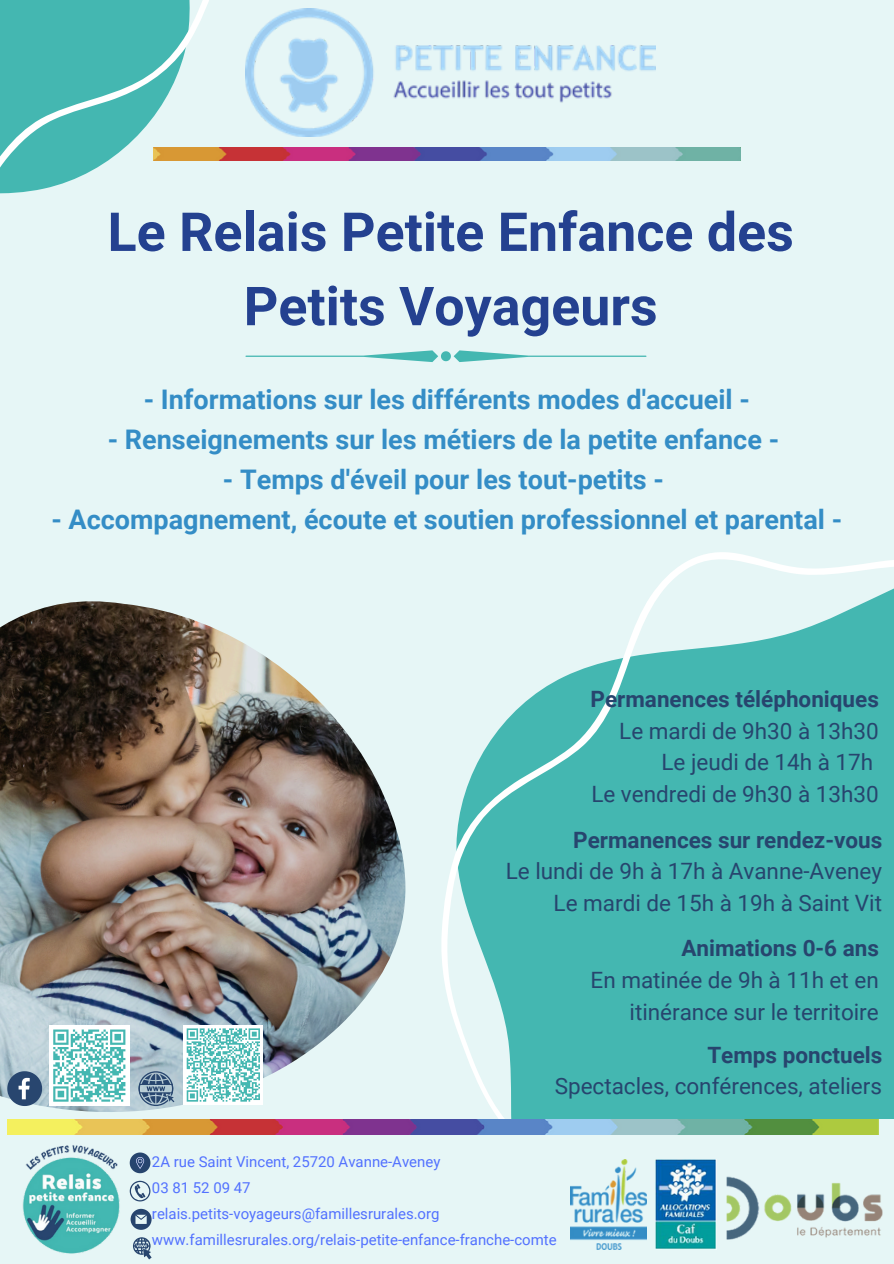
<style>
.page{position:relative;width:894px;height:1264px;background:#fff}
.page>*{position:absolute;margin:0;border:0;box-sizing:border-box;transform-origin:0 0}
.t1{font:700 53.7px/74.2px "Roboto";color:#244190;text-align:center}
.t2{font:700 27px "Roboto";color:#348dc6}
.t3{font:22.5px/31.5px "Roboto";color:#27456e;text-align:right}
.t4{font:15px "Roboto";color:#5271ff}
.s1{font-weight:700}
</style>
<div class="page">
<div style="left:0;top:0;width:893px;height:1263px;background:#e6f6f6"></div>
<svg style="left:423px;top:552px;width:470px;height:583px;fill:#44b7b1"></svg>
<div style="left:474px;top:1119px;width:419px;height:144px;background:#e6f6f6"></div>
<img style="left:570px;top:1159px;width:76px;height:90px">
<img style="left:726px;top:1176px;width:157px;height:64px">
<img style="left:655px;top:1159px;width:61px;height:90px">
<img style="left:7px;top:1119px;width:871px;height:15px">
<img style="left:0;top:601px;width:405px;height:511px">
<img style="left:7px;top:1125px;width:155px;height:135px">
<img style="left:315px;top:147px;width:425px;height:14px">
<svg style="left:130px;top:1180px;width:20px;height:21px"></svg>
<svg style="left:130px;top:1152px;width:20px;height:21px"></svg>
<svg style="left:133px;top:1237px;width:18px;height:22px"></svg>
<svg style="left:130px;top:1208px;width:21px;height:21px"></svg>
<svg style="left:0;top:0;width:311px;height:194px;fill:#44b7b1"></svg>
<img style="left:245px;top:8px;width:410px;height:129px">
<svg style="left:245px;top:350px;width:401px;height:12px"></svg>
<div style="left:49px;top:1025px;width:81px;height:81px;background:#fff"></div>
<svg style="left:53px;top:1029px;width:73px;height:73px"></svg>
<div style="left:183px;top:1025px;width:80px;height:79px;background:#fff"></div>
<svg style="left:186px;top:1028px;width:74px;height:74px"></svg>
<svg style="left:7px;top:1071px;width:35px;height:34px"></svg>
<svg style="left:138px;top:1071px;width:36px;height:34px"></svg>
<h3 class="t1" style="left:107px;top:195px;width:687px">Le Relais Petite Enfance des<br>Petits Voyageurs</h3>
<p class="t2" style="left:144px;top:383px;width:607px">- Informations sur les différents modes d'accueil -</p>
<p class="t2" style="left:108px;top:423px;width:672px">- Renseignements sur les métiers de la petite enfance -</p>
<p class="t2" style="left:223px;top:463px;width:442px">- Temps d'éveil pour les tout-petits -</p>
<p class="t2" style="left:51px;top:503px;width:792px">- Accompagnement, écoute et soutien professionnel et parental -</p>
<p class="t3" style="left:590px;top:683px;width:290px"><span class="s1">Permanences téléphoniques<br></span>Le mardi de 9h30 à 13h30<br>Le jeudi de 14h à 17h<br>Le vendredi de 9h30 à 13h30</p>
<p class="t3" style="left:505px;top:824px;width:378px"><span class="s1">Permanences sur rendez-vous<br></span>Le lundi de 9h à 17h à Avanne-Aveney<br>Le mardi de 15h à 19h à Saint Vit</p>
<p class="t3" style="left:590px;top:933px;width:290px"><span class="s1">Animations 0-6 ans<br></span>En matinée de 9h à 11h et en itinérance sur le territoire</p>
<p class="t3" style="left:554px;top:1039px;width:329px"><span class="s1">Temps ponctuels<br></span>Spectacles, conférences, ateliers</p>
<h2 class="t4" style="left:152px;top:1152px;width:290px">2A rue Saint Vincent, 25720 Avanne-Aveney</h2>
<p class="t4" style="left:152px;top:1178px;width:100px">03 81 52 09 47</p>
<h3 class="t4" style="left:152px;top:1205px;width:289px">relais.petits-voyageurs@famillesrurales.org</h3>
<h3 class="t4" style="left:152px;top:1231px;width:406px">www.famillesrurales.org/relais-petite-enfance-franche-comte</h3>
</div>
